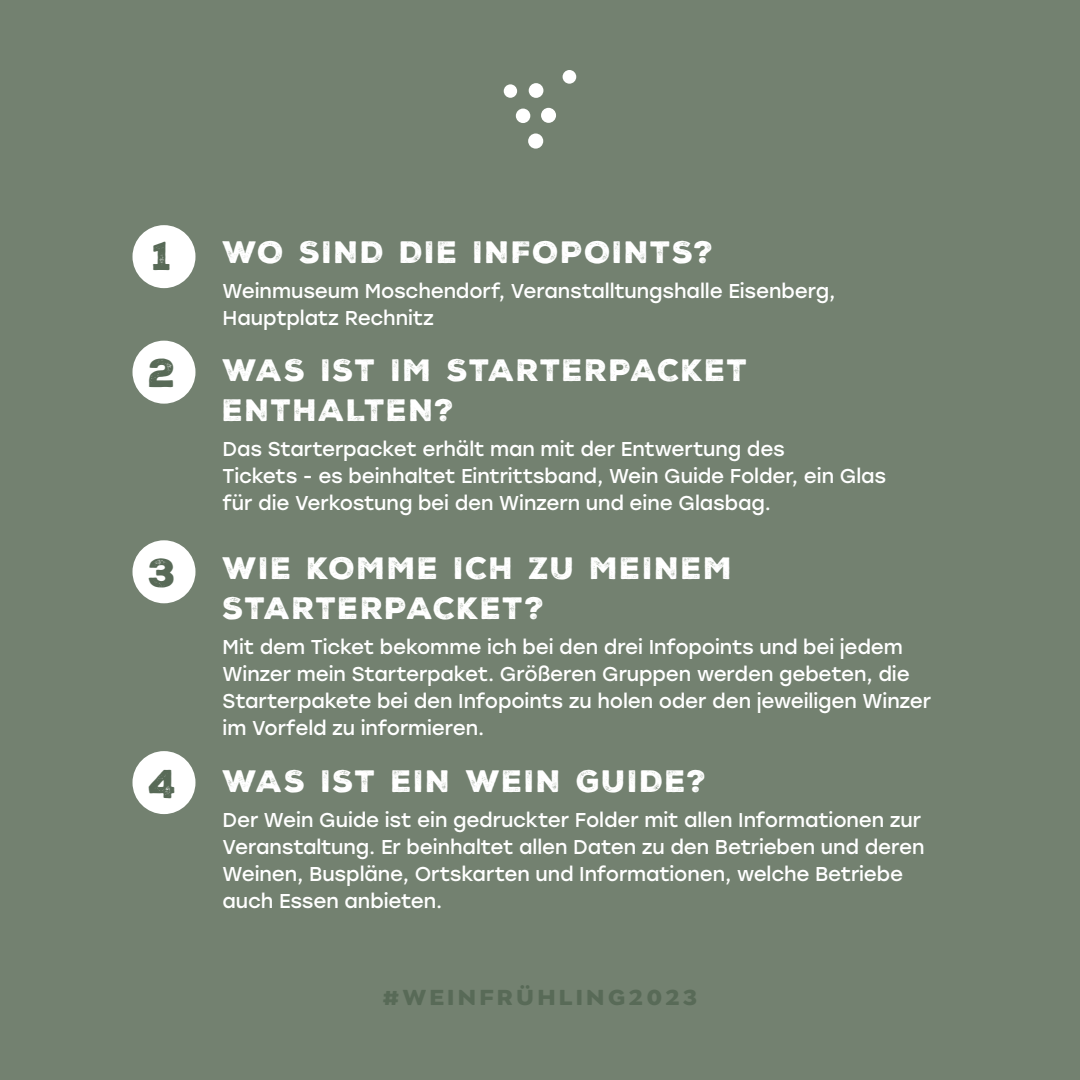
<style>
.page{position:relative;width:1080px;height:1080px;background:#738170}
.page>*{position:absolute;margin:0;border:0;box-sizing:border-box;transform-origin:0 0}
.t1{font:39px "Nexa Rust Sans Black 1";color:#586a57}
.t2{font:30px/39.6px "Nexa Rust Sans Black 1";letter-spacing:.05em;color:#fff}
.t3{font:700 21.6px "Engram";letter-spacing:.15em;color:#586a57}
.t4{font:20px/27px "Stolzl";letter-spacing:-.005em;color:#fff}
</style>
<div class="page">
<div style="left:528px;top:134px;width:15px;height:15px;background:#fff;border-radius:50%"></div>
<div style="left:541px;top:108px;width:15px;height:15px;background:#fff;border-radius:50%"></div>
<div style="left:516px;top:109px;width:14px;height:14px;background:#fff;border-radius:50%"></div>
<div style="left:563px;top:70px;width:13px;height:14px;background:#fff;border-radius:50%"></div>
<div style="left:529px;top:83px;width:14px;height:15px;background:#fff;border-radius:50%"></div>
<div style="left:504px;top:84px;width:13px;height:14px;background:#fff;border-radius:50%"></div>
<div style="left:132px;top:225px;width:64px;height:63px;background:#fff;border-radius:50%"></div>
<div style="left:132px;top:751px;width:64px;height:63px;background:#fff;border-radius:50%"></div>
<div style="left:132px;top:540px;width:64px;height:63px;background:#fff;border-radius:50%"></div>
<div style="left:132px;top:341px;width:64px;height:63px;background:#fff;border-radius:50%"></div>
<h1 class="t1" style="left:152px;top:229px;width:21px">1</h1>
<h2 class="t2" style="left:223px;top:232px;width:492px">WO SIND DIE INFOPOINTS?</h2>
<p class="t4" style="left:222px;top:276px;width:615px">Weinmuseum Moschendorf, Veranstalltungshalle Eisenberg,<br>Hauptplatz Rechnitz</p>
<h1 class="t1" style="left:148px;top:347px;width:29px">2</h1>
<h2 class="t2" style="left:223px;top:351px;width:527px">WAS IST IM STARTERPACKET<br>ENTHALTEN?</h2>
<p class="t4" style="left:222px;top:434px;width:665px">Das Starterpacket erhält man mit der Entwertung des<br>Tickets - es beinhaltet Eintrittsband, Wein Guide Folder, ein Glas für die Verkostung bei den Winzern und eine Glasbag.</p>
<h1 class="t1" style="left:148px;top:546px;width:29px">3</h1>
<h2 class="t2" style="left:223px;top:549px;width:511px">WIE KOMME ICH ZU MEINEM<br>STARTERPACKET?</h2>
<p class="t4" style="left:222px;top:632px;width:710px">Mit dem Ticket bekomme ich bei den drei Infopoints und bei jedem Winzer mein Starterpaket. Größeren Gruppen werden gebeten, die Starterpakete bei den Infopoints zu holen oder den jeweiligen Winzer im Vorfeld zu informieren.</p>
<h1 class="t1" style="left:148px;top:757px;width:30px">4</h1>
<h2 class="t2" style="left:223px;top:762px;width:485px">WAS IST EIN WEIN GUIDE?</h2>
<p class="t4" style="left:222px;top:806px;width:704px">Der Wein Guide ist ein gedruckter Folder mit allen Informationen zur Veranstaltung. Er beinhaltet allen Daten zu den Betrieben und deren Weinen, Buspläne, Ortskarten und Informationen, welche Betriebe auch Essen anbieten.</p>
<p class="t3" style="left:383px;top:983px;width:316px">#WEINFRÜHLING2023</p>
</div>
